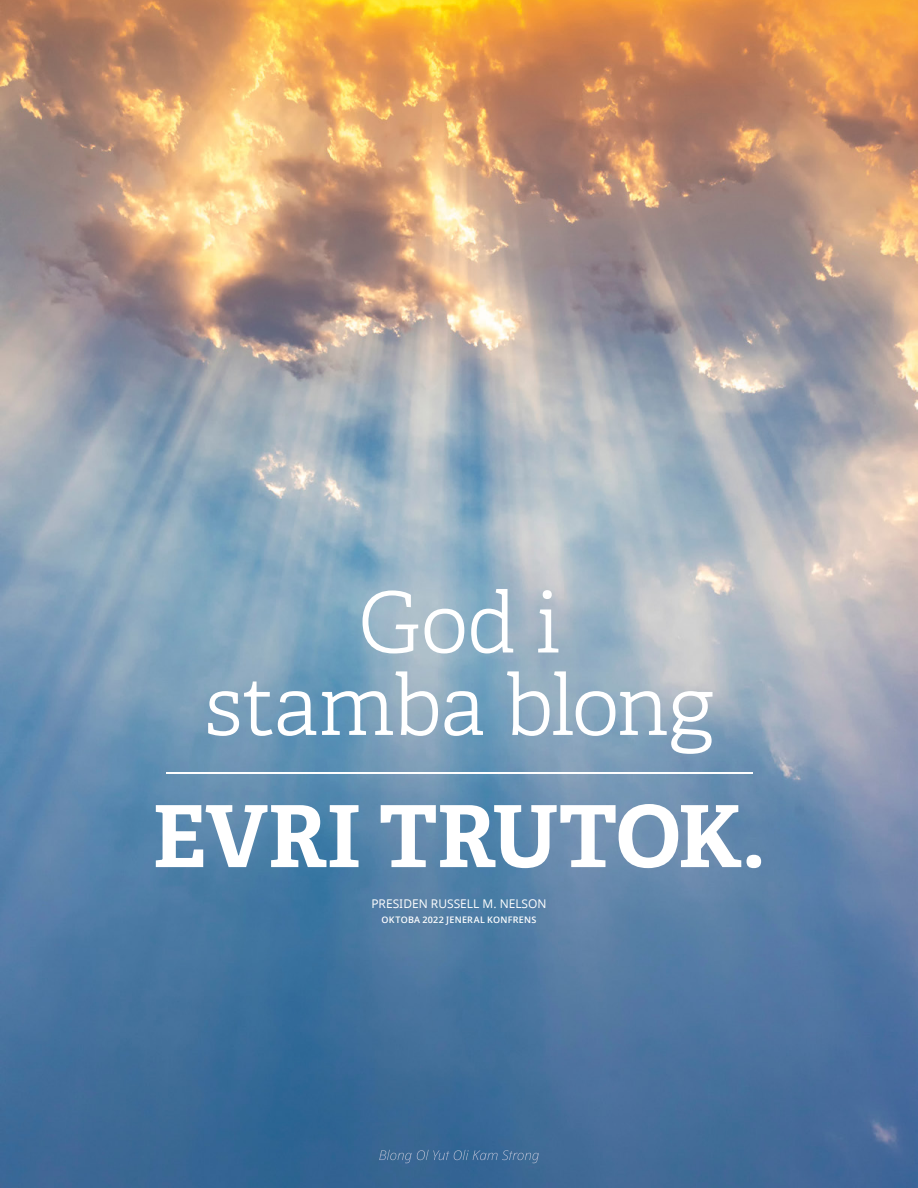
<style>
.page{position:relative;width:918px;height:1188px;background:#fff}
.page>*{position:absolute;margin:0;border:0;box-sizing:border-box;transform-origin:0 0}
.t1{font:700 85.65px "Helam Slablds Lat";letter-spacing:-.015em;color:#fff}
.t2{font:300 84.15px/82.5px "Helam Slablds Lat";letter-spacing:-.02em;color:#fff;text-align:center}
.t3{font:12px "Dots Solidlds Lat";color:#fff}
.t4{font:600 9px "Dots Solidlds Lat";letter-spacing:.03em;color:#fff}
</style>
<div class="page">
<img style="left:0;top:0;width:918px;height:1188px">
<img style="left:379px;top:1150px;width:160px;height:13px">
<hr style="left:166px;top:772px;width:587px;height:2px;background:#fff">
<h2 class="t2" style="left:205px;top:580px;width:510px">God i<br>stamba blong</h2>
<h1 class="t1" style="left:153px;top:767px;width:614px">EVRI TRUTOK.</h1>
<h3 class="t3" style="left:371px;top:894px;width:177px">PRESIDEN RUSSELL M. NELSON</h3>
<p class="t4" style="left:382px;top:913px;width:156px">OKTOBA 2022 JENERAL KONFRENS</p>
</div>
